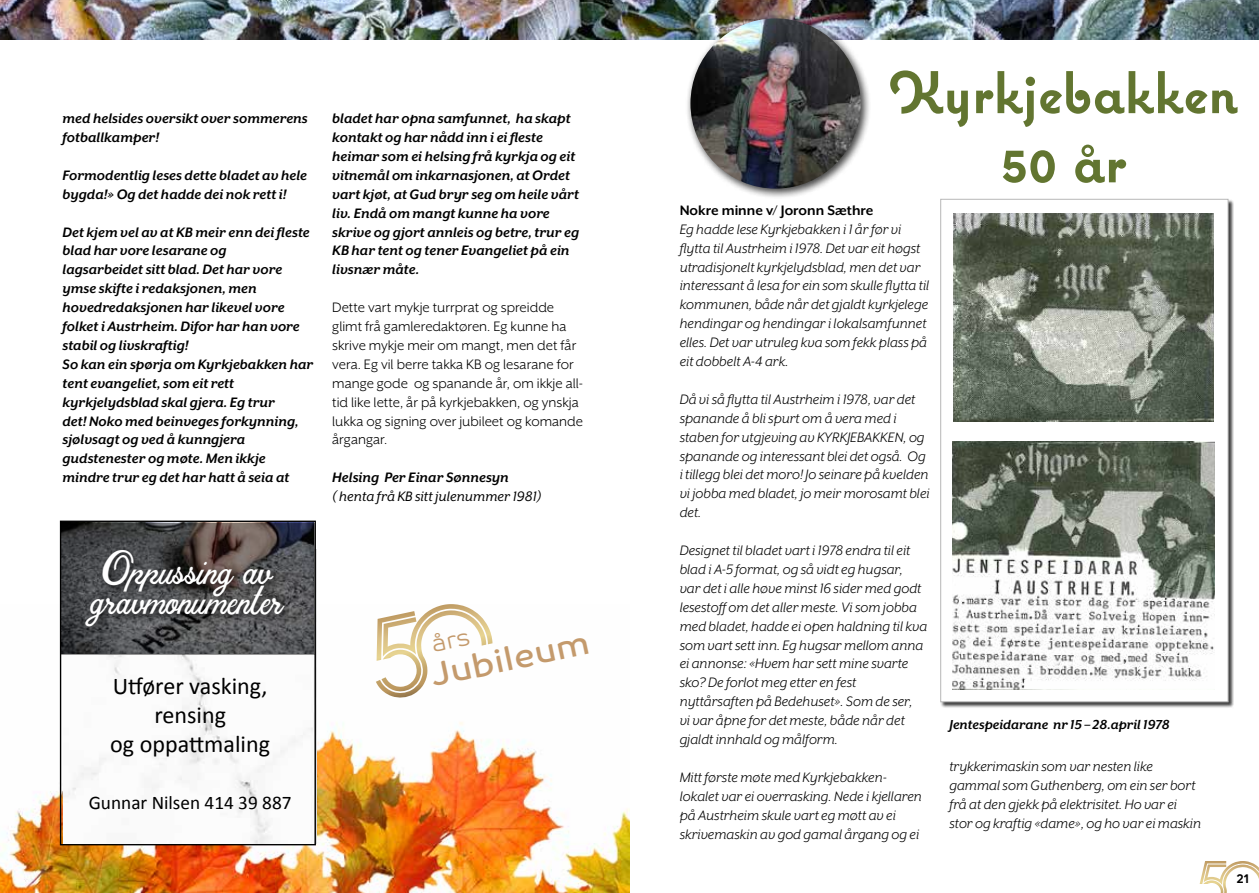
<style>
.page{position:relative;width:1259px;height:893px;background:#fff}
.page>*{position:absolute;margin:0;border:0;box-sizing:border-box;transform-origin:0 0}
.t1{font:700 59.25px/69.2px "Coquette";color:#627530;text-align:center}
.t2{font:35.85px/30.3px "Christmas Time Personal Use Regula";color:#fff;text-align:center}
.t3{font:33px "Co Text";color:#c49a6c;scale:1.08 1}
.t4{font:24.15px/29px "Calibri";color:#000;text-align:center}
.t5{font:19.35px "Calibri";color:#000}
.t6{font:italic 15.75px/18.9px "Mr Eaves XL San OT";color:#000}
.t7{font:italic 700 15.75px/18.9px "Mr Eaves XL San OT";color:#000}
.t8{font:15.75px/18.9px "Mr Eaves XL San OT";color:#000}
.t9{font:italic 15.75px "Mr Eaves XL San OT";color:#000}
.t10{font:700 15.75px "Mr Eaves XL San OT";color:#000}
.t11{font:italic 700 15px "Mr Eaves XL San OT";color:#000}
.t12{font:600 13.5px "Volte";color:#000}
</style>
<div class="page">
<svg style="left:1199px;top:861px;width:60px;height:32px"></svg>
<img style="left:0;top:0;width:1259px;height:40px">
<img style="left:0;top:605px;width:629px;height:288px">
<div style="left:940px;top:199px;width:294px;height:509px;background:#000;opacity:.75"></div>
<div style="left:940px;top:199px;width:288px;height:503px;background:#fff;border:1px solid #b8b8b8"></div>
<img style="left:952px;top:441px;width:262px;height:248px">
<img style="left:953px;top:214px;width:260px;height:207px">
<img style="left:64px;top:549px;width:253px;height:295px">
<svg style="left:62px;top:523px;width:252px;height:132px"></svg>
<div style="left:81px;top:546px;width:213px;height:90px;background:#000;opacity:.75"></div>
<div style="left:60px;top:521px;width:256px;height:324px;border:1px solid #000"></div>
<div style="left:685px;top:14px;width:186px;height:185px;background:#000;opacity:.75"></div>
<img style="left:690px;top:18px;width:170px;height:171px;border-radius:85px">
<svg style="left:376px;top:604px;width:116px;height:94px"></svg>
<p class="t7" style="left:63px;top:109px;width:247px">med helsides oversikt over sommerens fotballkamper!</p>
<p class="t7" style="left:63px;top:166px;width:246px">Formodentlig leses dette bladet av hele bygda!» Og det hadde dei nok rett i!</p>
<p class="t7" style="left:63px;top:222px;width:252px">Det kjem vel av at KB meir enn dei fleste blad har vore lesarane og<br>lagsarbeidet sitt blad. Det har vore ymse skifte i redaksjonen, men hovedredaksjonen har likevel vore folket i Austrheim. Difor har han vore stabil og livskraftig!<br>So kan ein spørja om Kyrkjebakken har tent evangeliet, som eit rett kyrkjelydsblad skal gjera. Eg trur<br>det! Noko med beinveges forkynning, sjølvsagt og ved å kunngjera gudstenester og møte. Men ikkje mindre trur eg det har hatt å seia at</p>
<h2 class="t2" style="left:91px;top:558px;width:194px">Oppussing av gravmonumenter</h2>
<h3 class="t4" style="left:110px;top:671px;width:161px">Utfører vasking, rensing<br>og oppattmaling</h3>
<p class="t5" style="left:89px;top:790px;width:204px">Gunnar Nilsen 414 39 887</p>
<p class="t7" style="left:332px;top:109px;width:248px">bladet har opna samfunnet, ha skapt kontakt og har nådd inn i ei fleste heimar som ei helsing frå kyrkja og eit vitnemål om inkarnasjonen, at Ordet vart kjøt, at Gud bryr seg om heile vårt liv. Endå om mangt kunne ha vore skrive og gjort annleis og betre, trur eg KB har tent og tener Evangeliet på ein livsnær måte.</p>
<p class="t8" style="left:332px;top:298px;width:252px">Dette vart mykje turrprat og spreidde glimt frå gamleredaktøren. Eg kunne ha skrive mykje meir om mangt, men det får vera. Eg vil berre takka KB og lesarane for mange gode og spanande år, om ikkje all&shy;tid like lette, år på kyrkjebakken, og ynskja lukka og signing over jubileet og komande årgangar.</p>
<p class="t7" style="left:332px;top:468px;width:178px">Helsing Per Einar Sønnesyn</p>
<p class="t9" style="left:332px;top:489px;width:211px">( henta frå KB sitt julenummer 1981)</p>
<h3 class="t3" style="left:427px;top:656px;width:151px;rotate:-12deg">Jubileum</h3>
<h1 class="t1" style="left:889px;top:58px;width:350px">Kyrkjebakken<br>50 år</h1>
<p class="t10" style="left:679px;top:202px;width:195px">Nokre minne v/ Joronn Sæthre</p>
<p class="t6" style="left:679px;top:220px;width:251px">Eg hadde lese Kyrkjebakken i 1 år før vi flytta til Austrheim i 1978. Det var eit høgst utradisjonelt kyrkjelydsblad, men det var interessant å lesa for ein som skulle flytta til kommunen, både når det gjaldt kyrkjelege hendingar og hendingar i lokalsamfunnet elles. Det var utruleg kva som fekk plass på eit dobbelt A-4 ark.</p>
<p class="t6" style="left:679px;top:390px;width:251px">Då vi så flytta til Austrheim i 1978, var det spanande å bli spurt om å vera med i staben for utgjeving av KYRKJEBAKKEN, og spanande og interessant blei det også. Og i tillegg blei det moro! Jo seinare på kvelden vi jobba med bladet, jo meir morosamt blei det.</p>
<p class="t6" style="left:679px;top:541px;width:249px">Designet til bladet vart i 1978 endra til eit blad i A-5 format, og så vidt eg hugsar, var det i alle høve minst 16 sider med godt lesestoff om det aller meste. Vi som jobba med bladet, hadde ei open haldning til kva som vart sett inn. Eg hugsar mellom anna ei annonse: «Hvem har sett mine svarte sko? De forlot meg etter en fest nyttårsaften på Bedehuset». Som de ser,<br>vi var åpne for det meste, både når det gjaldt innhald og målform.</p>
<p class="t6" style="left:679px;top:768px;width:244px">Mitt første møte med Kyrkjebakken&shy;lokalet var ei overrasking. Nede i kjellaren på Austrheim skule vart eg møtt av ei skrivemaskin av god gamal årgang og ei</p>
<p class="t6" style="left:949px;top:757px;width:253px">trykkerimaskin som var nesten like gammal som Guthenberg, om ein ser bort frå at den gjekk på elektrisitet. Ho var ei stor og kraftig «dame», og ho var ei maskin</p>
<p class="t11" style="left:949px;top:717px;width:222px">Jentespeidarane nr 15 – 28.april 1978</p>
<p class="t12" style="left:1236px;top:871px;width:14px">21</p>
</div>
